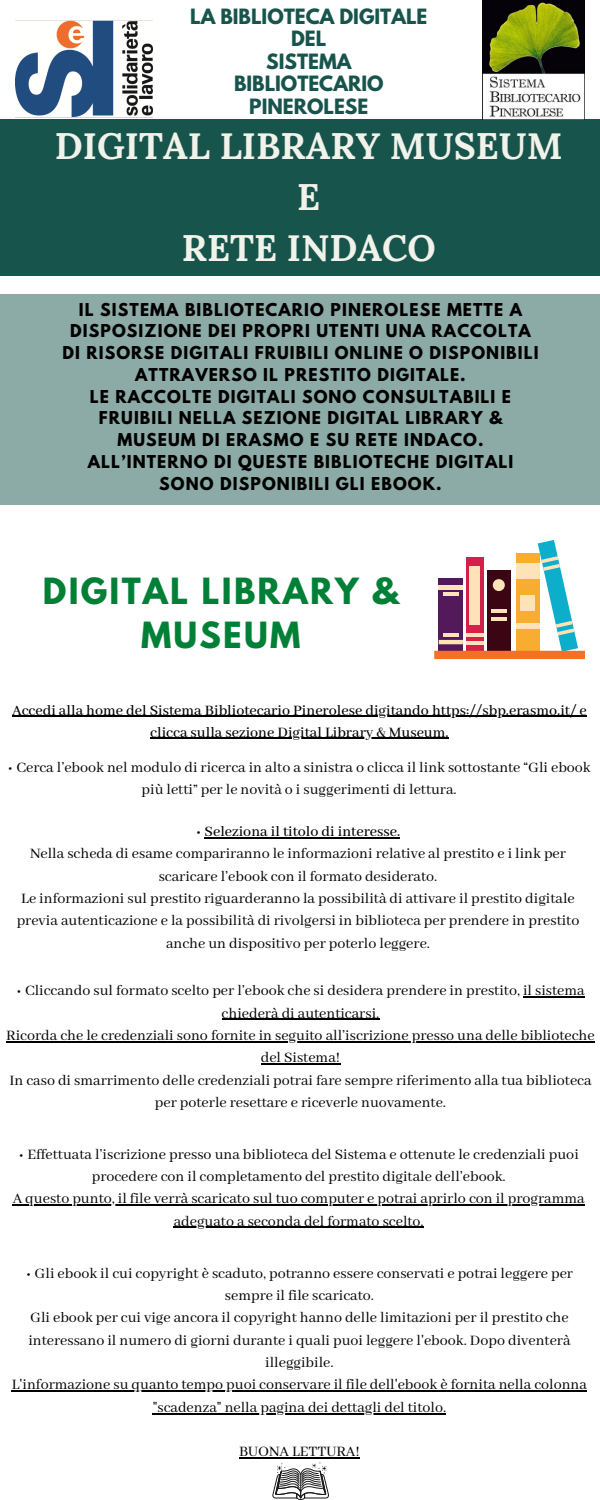
<style>
.page{position:relative;width:600px;height:1500px;background:#fff}
.page>*{position:absolute;margin:0;border:0;box-sizing:border-box;transform-origin:0 0}
.t1{font:700 36.9px/51px "Lora";color:#f1f2ea;text-align:center}
.t2{font:700 32px/44.2px "League Spartan";letter-spacing:.07em;color:#008037;text-align:center}
.t3{font:700 18.7px/22.4px "League Spartan";color:#17544c;text-align:center}
.t4{font:16px/22.4px "Abhaya Libre";color:#000;text-align:center}
.t5{font:500 16px/22px "Abhaya Libre";color:#000;text-align:center}
.t6{font:700 15.7px/21.8px "League Spartan";letter-spacing:.07em;color:#000;text-align:center}
.s1{font-weight:500}
</style>
<div class="page">
<div style="left:0;top:295px;width:600px;height:210px;background:#8caaa6"></div>
<div style="left:0;top:120px;width:600px;height:156px;background:#17544c"></div>
<div style="left:439px;top:578px;width:24px;height:74px;background:#54195a"></div>
<div style="left:439px;top:585px;width:24px;height:5px;background:#fde3b7"></div>
<hr style="left:443px;top:593px;width:16px;height:3px;background:#fde3b7">
<hr style="left:439px;top:640px;width:24px;height:4px;background:#fde3b7">
<hr style="left:443px;top:634px;width:16px;height:3px;background:#fde3b7">
<svg style="left:538px;top:540px;width:40px;height:111px"></svg>
<div style="left:466px;top:557px;width:18px;height:95px;background:#d5204a"></div>
<hr style="left:466px;top:633px;width:18px;height:3px;background:#fde3b7">
<hr style="left:466px;top:641px;width:18px;height:3px;background:#fde3b7">
<div style="left:470px;top:566px;width:10px;height:59px;background:#fde3b7"></div>
<div style="left:487px;top:570px;width:24px;height:82px;background:#3c0514"></div>
<hr style="left:491px;top:609px;width:16px;height:4px;background:#fde3b7">
<hr style="left:491px;top:617px;width:16px;height:3px;background:#fde3b7">
<div style="left:493px;top:579px;width:12px;height:12px;background:#fde3b7;border-radius:50%"></div>
<div style="left:516px;top:553px;width:23px;height:99px;background:#f9ad30"></div>
<div style="left:516px;top:563px;width:23px;height:15px;background:#fde3b7"></div>
<div style="left:520px;top:595px;width:15px;height:16px;background:#fde3b7"></div>
<div style="left:516px;top:624px;width:23px;height:5px;background:#fde3b7"></div>
<div style="left:434px;top:651px;width:151px;height:8px;background:#f47025"></div>
<img style="left:483px;top:0;width:102px;height:120px">
<hr style="left:12px;top:1391px;width:575px;height:1px;background:#000">
<hr style="left:153px;top:1413px;width:293px;height:2px;background:#000">
<hr style="left:239px;top:1458px;width:121px;height:1px;background:#000">
<svg style="left:272px;top:1462px;width:57px;height:38px"></svg>
<img style="left:15px;top:20px;width:137px;height:100px">
<hr style="left:12px;top:716px;width:575px;height:1px;background:#000">
<hr style="left:150px;top:738px;width:299px;height:1px;background:#000">
<hr style="left:205px;top:837px;width:195px;height:1px;background:#000">
<hr style="left:523px;top:996px;width:62px;height:2px;background:#000">
<hr style="left:222px;top:1019px;width:157px;height:1px;background:#000">
<hr style="left:6px;top:1041px;width:589px;height:1px;background:#000">
<hr style="left:261px;top:1063px;width:79px;height:2px;background:#000">
<hr style="left:13px;top:1204px;width:572px;height:2px;background:#000">
<hr style="left:174px;top:1226px;width:250px;height:2px;background:#000">
<p class="t3" style="left:190px;top:8px;width:239px">LA BIBLIOTECA DIGITALE<br>DEL<br>SISTEMA<br>BIBLIOTECARIO<br>PINEROLESE</p>
<h1 class="t1" style="left:55px;top:120px;width:509px">DIGITAL LIBRARY MUSEUM<br>E<br>RETE INDACO</h1>
<p class="t6" style="left:62px;top:300px;width:478px">IL SISTEMA BIBLIOTECARIO PINEROLESE METTE A DISPOSIZIONE DEI PROPRI UTENTI UNA RACCOLTA DI RISORSE DIGITALI FRUIBILI ONLINE O DISPONIBILI ATTRAVERSO IL PRESTITO DIGITALE.<br>LE RACCOLTE DIGITALI SONO CONSULTABILI E FRUIBILI NELLA SEZIONE DIGITAL LIBRARY &amp; MUSEUM DI ERASMO E SU RETE INDACO.<br>ALL’INTERNO DI QUESTE BIBLIOTECHE DIGITALI SONO DISPONIBILI GLI EBOOK.</p>
<h2 class="t2" style="left:43px;top:573px;width:357px">DIGITAL LIBRARY &amp;<br>MUSEUM</h2>
<p class="t5" style="left:12px;top:700px;width:576px">Accedi alla home del Sistema Bibliotecario Pinerolese digitando https://sbp.erasmo.it/ e clicca sulla sezione Digital Library &amp; Museum.</p>
<p class="t4" style="left:8px;top:758px;width:585px;line-height:21.6px">• Cerca l’ebook nel modulo di ricerca in alto a sinistra o clicca il link sottostante “Gli ebook più letti” per le novità o i suggerimenti di lettura.</p>
<p class="t4" style="left:17px;top:821px;width:564px">• <span class="s1">Seleziona il titolo di interesse.<br></span>Nella scheda di esame compariranno le informazioni relative al prestito e i link per scaricare l’ebook con il formato desiderato.<br>Le informazioni sul prestito riguarderanno la possibilità di attivare il prestito digitale previa autenticazione e la possibilità di rivolgersi in biblioteca per prendere in prestito anche un dispositivo per poterlo leggere.</p>
<p class="t4" style="left:6px;top:980px;width:590px">• Cliccando sul formato scelto per l’ebook che si desidera prendere in prestito, il sistema chiederà di autenticarsi.<br>Ricorda che le credenziali sono fornite in seguito all’iscrizione presso una delle biblioteche del Sistema!<br>In caso di smarrimento delle credenziali potrai fare sempre riferimento alla tua biblioteca per poterle resettare e riceverle nuovamente.</p>
<p class="t4" style="left:13px;top:1144px;width:574px;line-height:22.1px">• Effettuata l’iscrizione presso una biblioteca del Sistema e ottenute le credenziali puoi procedere con il completamento del prestito digitale dell’ebook.<br>A questo punto, il file verrà scaricato sul tuo computer e potrai aprirlo con il programma adeguato a seconda del formato scelto.</p>
<p class="t4" style="left:12px;top:1262px;width:577px">• Gli ebook il cui copyright è scaduto, potranno essere conservati e potrai leggere per sempre il file scaricato.<br>Gli ebook per cui vige ancora il copyright hanno delle limitazioni per il prestito che interessano il numero di giorni durante i quali puoi leggere l'ebook. Dopo diventerà illeggibile.<br>L'informazione su quanto tempo puoi conservare il file dell'ebook è fornita nella colonna "scadenza" nella pagina dei dettagli del titolo.</p>
<p class="t4" style="left:239px;top:1441px;width:122px">BUONA LETTURA!</p>
</div>
